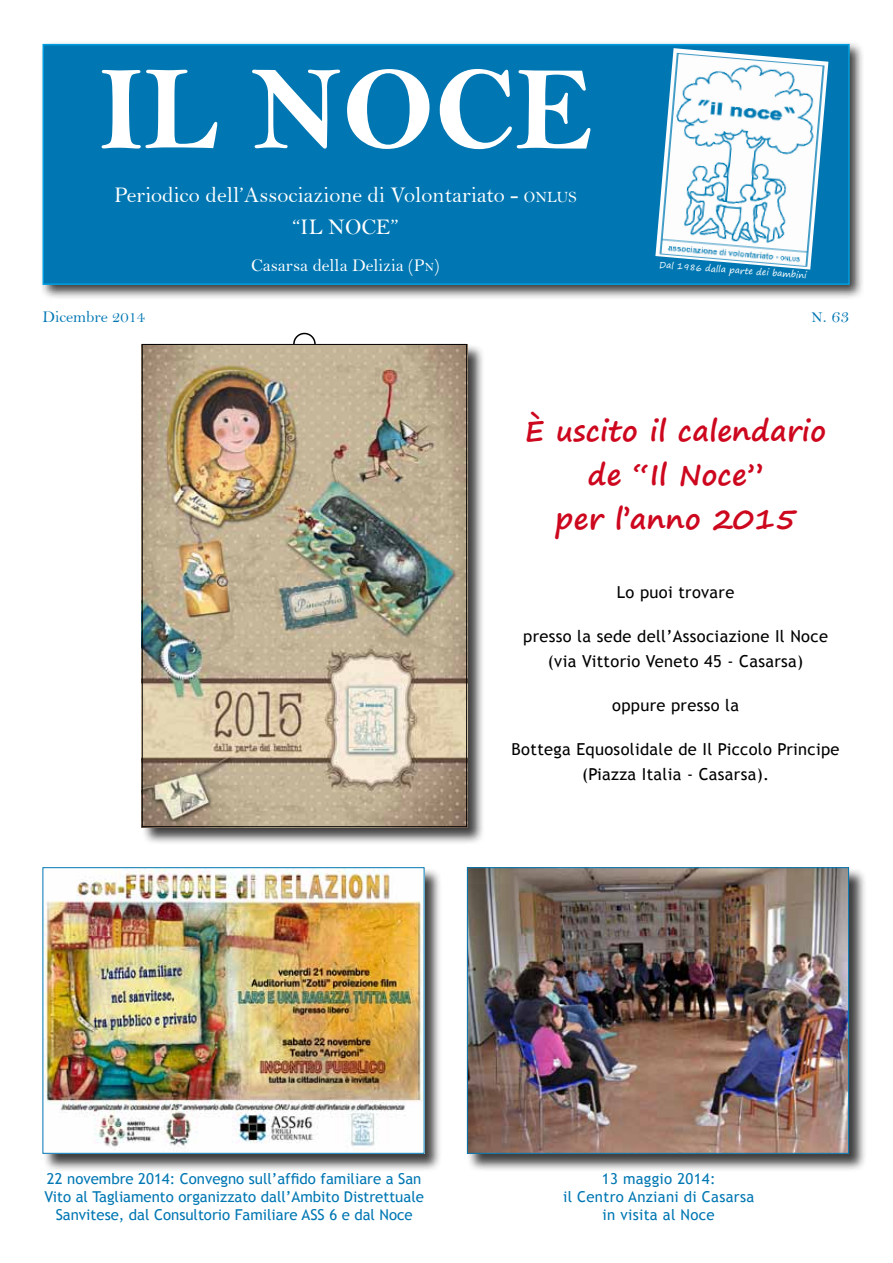
<style>
.page{position:relative;width:893px;height:1263px;background:#fff}
.page>*{position:absolute;margin:0;border:0;box-sizing:border-box;transform-origin:0 0}
.t1{font:120px "Bell MT Bold";color:#fff}
.t2{font:700 28.5px/44.2px "Segoe Print";letter-spacing:.005em;color:#cd071e;text-align:center}
.t3{font:22.5px/31.8px "Bell";color:#fff;text-align:center}
.t4{font:18px "Bell";color:#fff}
.t5{font:18px "Bell";color:#0077b3}
.t6{font:16.5px/25.7px "Trebuchet MS";letter-spacing:.02em;color:#000;text-align:center}
.t7{font:16.5px "Bell";color:#0077b3}
.t8{font:15px/18px "Trebuchet MS";color:#0077b3;text-align:center}
.t9{font:15px/18px "Trebuchet MS";letter-spacing:.02em;color:#0077b3;text-align:center}
.t10{font:9px "Segoe Print";color:#fff;scale:.95 1}
.s1{font-size:15.75px}
.s2{font-style:inherit}
.s3{font-size:12.6px}
.s4{font-size:15px}
</style>
<div class="page">
<div style="left:40px;top:41px;width:825px;height:259px;background:#000;opacity:.75"></div>
<div style="left:43px;top:44px;width:807px;height:241px;background:#0077b3;border:2px solid #009ee0"></div>
<img style="left:655px;top:48px;width:173px;height:222px">
<div style="left:293px;top:333px;width:23px;height:22px;border:2px solid #000;border-radius:50%"></div>
<div style="left:141px;top:344px;width:344px;height:501px;background:#000;opacity:.75"></div>
<img style="left:144px;top:346px;width:321px;height:479px">
<div style="left:142px;top:344px;width:325px;height:483px;border:1px solid #000"></div>
<div style="left:42px;top:867px;width:401px;height:305px;background:#000;opacity:.75"></div>
<img style="left:45px;top:869px;width:377px;height:283px">
<div style="left:43px;top:867px;width:381px;height:287px;border:1px solid #0077b3"></div>
<div style="left:466px;top:867px;width:401px;height:305px;background:#000;opacity:.75"></div>
<img style="left:469px;top:869px;width:378px;height:283px">
<div style="left:467px;top:867px;width:382px;height:287px;border:1px solid #0077b3"></div>
<h1 class="t1" style="left:98px;top:38px;width:497px">IL NOCE</h1>
<h3 class="t3" style="left:114px;top:179px;width:464px">Periodico dell’Associazione di Volontariato - <span class="s1">ONLUS </span>“IL NOCE”</h3>
<p class="t4" style="left:251px;top:254px;width:190px">Casarsa della Delizia (<span class="s2">P</span><span class="s3">N</span>)</p>
<p class="t10" style="left:660px;top:257px;width:157px;rotate:4deg">Dal 1986 dalla parte dei bambini</p>
<p class="t7" style="left:43px;top:307px;width:104px">Dicembre 2014</p>
<p class="t5" style="left:812px;top:306px;width:39px"><span class="s4">N</span>. 63</p>
<h2 class="t2" style="left:525px;top:408px;width:303px">È uscito il calendario de “Il Noce”<br>per l’anno 2015</h2>
<p class="t6" style="left:617px;top:579px;width:119px">Lo puoi trovare</p>
<p class="t6" style="left:523px;top:623px;width:306px">presso la sede dell’Associazione Il Noce (via Vittorio Veneto 45 - Casarsa)</p>
<p class="t6" style="left:612px;top:692px;width:128px">oppure presso la</p>
<p class="t6" style="left:512px;top:736px;width:329px">Bottega Equosolidale de Il Piccolo Principe (Piazza Italia - Casarsa).</p>
<p class="t8" style="left:44px;top:1170px;width:381px">22 novembre 2014: Convegno sull’affido familiare a San<br>Vito al Tagliamento organizzato dall’Ambito Distrettuale<br>Sanvitese, dal Consultorio Familiare ASS 6 e dal Noce</p>
<p class="t9" style="left:563px;top:1170px;width:193px">13 maggio 2014:<br>il Centro Anziani di Casarsa in visita al Noce</p>
</div>
